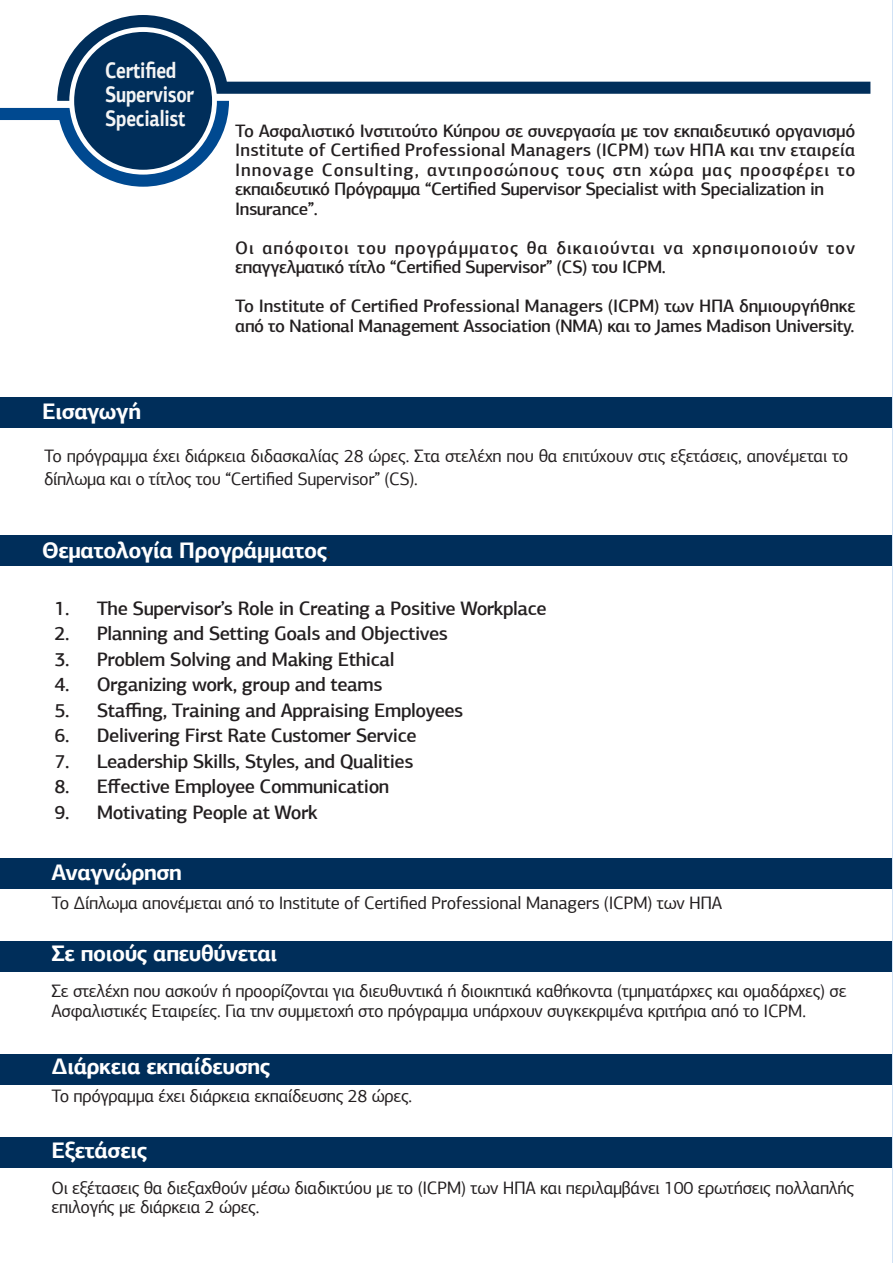
<style>
.page{position:relative;width:893px;height:1263px;background:#fff}
.page>*{position:absolute;margin:0;border:0;box-sizing:border-box;transform-origin:0 0}
.t1{font:700 22.5px "PF Agora Sans Pro";letter-spacing:-.02em;color:#fff}
.t2{font:700 22.5px/24px "PF Agora Sans Pro";letter-spacing:-.015em;color:#f5f5f5;scale:.8 1}
.t3{font:500 19.5px "PF Agora Sans Pro";letter-spacing:-.025em;color:#231f20}
.t4{font:18px/19.5px "PF Agora Sans Pro";letter-spacing:-.02em;color:#231f20}
.t5{font:500 18px/19.5px "PF Agora Sans Pro";letter-spacing:-.015em;color:#231f20}
.t6{font:500 18px/19.5px "PF Agora Sans Pro";letter-spacing:.05em;color:#231f20}
.s1{font-size:15px;color:#231f20}
</style>
<div class="page">
<div style="left:0;top:858px;width:891px;height:31px;background:#002e5a"></div>
<div style="left:0;top:941px;width:891px;height:31px;background:#002e5a"></div>
<div style="left:0;top:1054px;width:891px;height:31px;background:#002e5a"></div>
<div style="left:0;top:1137px;width:891px;height:30px;background:#002e5a"></div>
<div style="left:0;top:397px;width:891px;height:31px;background:#002e5a"></div>
<div style="left:0;top:535px;width:891px;height:31px;background:#002e5a"></div>
<hr style="left:891px;top:0;width:1px;height:1263px;background:#d1e2f5">
<svg style="left:0;top:101px;width:229px;height:86px"></svg>
<svg style="left:57px;top:15px;width:813px;height:86px"></svg>
<div style="left:74px;top:32px;width:138px;height:138px;background:#002e5a;border-radius:50%"></div>
<p class="t2" style="left:105px;top:58px;width:112px">Certified<br>Supervisor<br>Specialist</p>
<p class="t1" style="left:42px;top:397px;width:100px">Εισαγωγή</p>
<p class="t5" style="left:235px;top:121px;width:621px">Το Ασφαλιστικό Ινστιτούτο Κύπρου σε συνεργασία µε τον εκπαιδευτικό οργανισµό Institute of Certified Professional Managers (ICPM) των ΗΠΑ και την εταιρεία Innovage Consulting, αντιπροσώπους τους στη χώρα µας προσφέρει το εκπαιδευτικό Πρόγραµµα “Certified Supervisor Specialist with Specialization in Insurance”.</p>
<p class="t6" style="left:235px;top:238px;width:621px">Οι απόφοιτοι του προγράµµατος θα δικαιούνται να χρησιµοποιούν τον επαγγελµατικό τίτλο “Certified Supervisor” (CS) του ICPM.</p>
<p class="t5" style="left:235px;top:296px;width:621px">Το Institute of Certified Professional Managers (ICPM) των ΗΠΑ δηµιουργήθηκε από το National Management Association (ΝΜΑ) και το James Madison University.</p>
<p class="t4" style="left:44px;top:445px;width:805px;line-height:22.5px">Το πρόγραµµα έχει διάρκεια διδασκαλίας 28 ώρες. Στα στελέχη που θα επιτύχουν στις εξετάσεις, απονέµεται το δίπλωµα και ο τίτλος του “Certified Supervisor” (CS).</p>
<p class="t1" style="left:42px;top:536px;width:290px">Θεµατολογία Προγράµµατος<span class="s1">:</span></p>
<p class="t3" style="left:54px;top:596px;width:493px">1. The Supervisor’s Role in Creating a Positive Workplace</p>
<p class="t3" style="left:54px;top:621px;width:395px">2. Planning and Setting Goals and Objectives</p>
<p class="t3" style="left:54px;top:647px;width:341px">3. Problem Solving and Making Ethical</p>
<p class="t3" style="left:54px;top:672px;width:329px">4. Organizing work, group and teams</p>
<p class="t3" style="left:54px;top:698px;width:410px">5. Staffing, Training and Appraising Employees</p>
<p class="t3" style="left:54px;top:723px;width:363px">6. Delivering First Rate Customer Service</p>
<p class="t3" style="left:54px;top:749px;width:360px">7. Leadership Skills, Styles, and Qualities</p>
<p class="t3" style="left:54px;top:774px;width:336px">8. Effective Employee Communication</p>
<p class="t3" style="left:54px;top:800px;width:265px">9. Motivating People at Work</p>
<p class="t1" style="left:52px;top:858px;width:132px">Αναγνώρηση</p>
<p class="t4" style="left:52px;top:893px;width:672px">Το ∆ίπλωµα απονέµεται από το Institute of Certified Professional Managers (ICPM) των ΗΠΑ</p>
<p class="t1" style="left:52px;top:939px;width:227px">Σε ποιούς απευθύνεται</p>
<p class="t4" style="left:52px;top:981px;width:796px">Σε στελέχη που ασκούν ή προορίζονται για διευθυντικά ή διοικητικά καθήκοντα (τµηµατάρχες και οµαδάρχες) σε<br>Ασφαλιστικές Εταιρείες. Για την συµµετοχή στο πρόγραµµα υπάρχουν συγκεκριµένα κριτήρια από το ICPM.</p>
<p class="t1" style="left:52px;top:1051px;width:220px">∆ιάρκεια εκπαίδευσης</p>
<p class="t4" style="left:52px;top:1086px;width:362px">Το πρόγραµµα έχει διάρκεια εκπαίδευσης 28 ώρες.</p>
<p class="t1" style="left:52px;top:1136px;width:97px">Εξετάσεις</p>
<p class="t4" style="left:52px;top:1178px;width:804px">Οι εξέτασεις θα διεξαχθούν µέσω διαδικτύου µε το (ICPM) των ΗΠΑ και περιλαµβάνει 100 ερωτήσεις πολλαπλής επιλογής µε διάρκεια 2 ώρες.</p>
</div>
